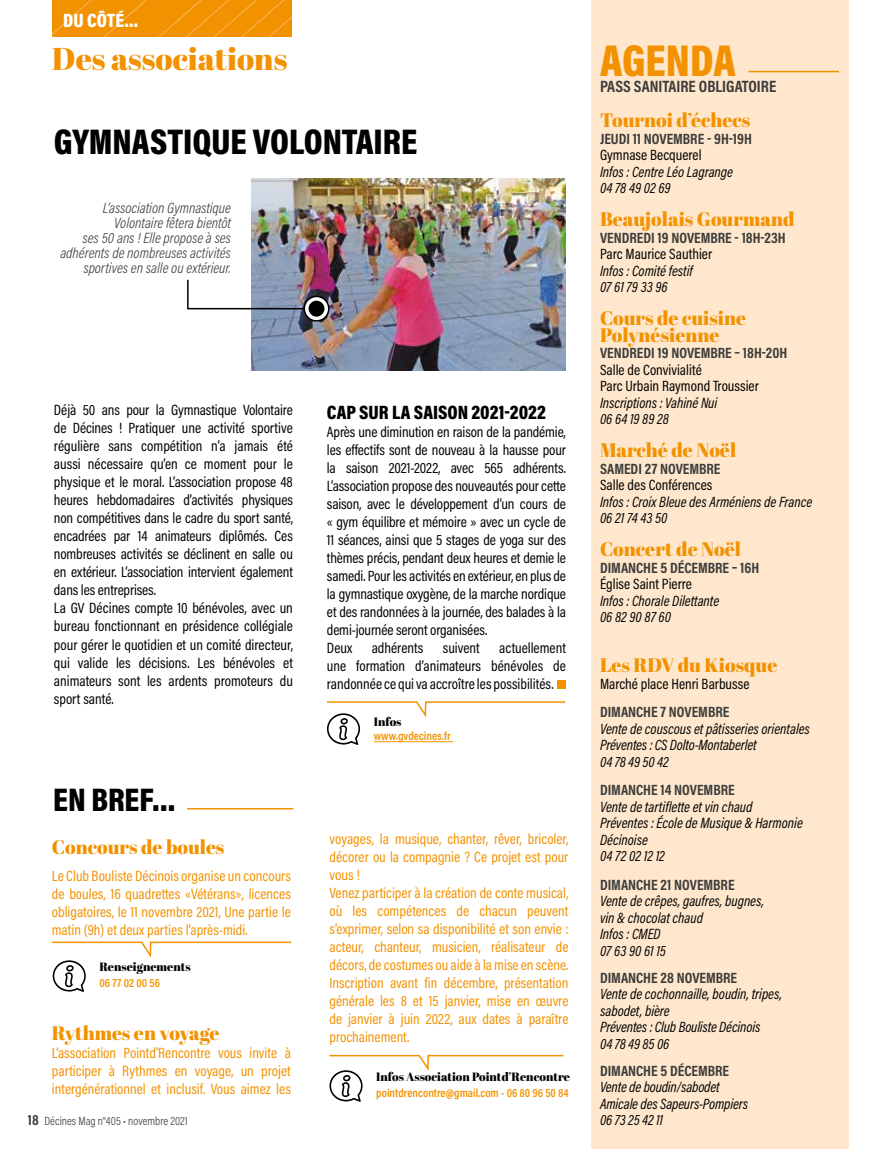
<style>
.page{position:relative;width:893px;height:1149px;background:#fff}
.page>*{position:absolute;margin:0;border:0;box-sizing:border-box;transform-origin:0 0}
.t1{font:900 45px "Acumin Pro Cond";color:#f39200}
.t2{font:900 36px "Acumin Pro Cond";color:#000}
.t3{font:900 33px "Acumin Pro Cond";color:#000}
.t4{font:31.5px "Abril Fatface";color:#f39200}
.t5{font:19.5px/16.5px "Abril Fatface";color:#f39200}
.t6{font:900 19.5px "Acumin Pro Cond";color:#000}
.t7{font:900 19.5px "Acumin Pro Cond";color:#fff}
.t8{font:700 16.5px "Acumin Pro Cond";color:#3c3c3b}
.t9{font:15px/18px "Acumin Pro Cond";letter-spacing:-.005em;color:#000}
.t10{font:15px/18px "Acumin Pro Cond";color:#f39200;text-align:justify}
.t11{font:italic 15px/16.5px "Acumin Pro Cond";color:#000}
.t12{font:700 15px "Acumin Pro Cond";color:#3c3c3b}
.t13{font:italic 300 15px/15px "Acumin Pro Cond";color:#3c3c3b;text-align:right}
.t14{font:600 12px "Acumin Pro Cond";color:#f39200}
.t15{font:12px "Abril Fatface";color:#000}
.t16{font:300 12px "Acumin Pro Cond";color:#3c3c3b}
.s1{font-weight:700;font-size:15px}
</style>
<div class="page">
<svg style="left:52px;top:0;width:239px;height:36px;background:#f39303"></svg>
<div style="left:591px;top:0;width:257px;height:1148px;background:#fee7cc"></div>
<svg style="left:329px;top:1054px;width:235px;height:47px"></svg>
<hr style="left:748px;top:71px;width:91px;height:1px;background:#f39200">
<hr style="left:187px;top:807px;width:106px;height:2px;background:#f39200">
<img style="left:251px;top:179px;width:315px;height:191px">
<svg style="left:187px;top:278px;width:134px;height:32px"></svg>
<svg style="left:304px;top:296px;width:25px;height:25px"></svg>
<div style="left:304px;top:295px;width:25px;height:26px;border:2px solid #000;border-radius:50%"></div>
<div style="left:309px;top:300px;width:15px;height:16px;background:#000;border-radius:50%"></div>
<div style="left:557px;top:680px;width:9px;height:8px;background:#f39200"></div>
<svg style="left:327px;top:701px;width:239px;height:43px"></svg>
<svg style="left:51px;top:941px;width:241px;height:50px"></svg>
<h3 class="t7" style="left:63px;top:8px;width:77px">DU CÔTÉ…</h3>
<h3 class="t4" style="left:52px;top:36px;width:237px">Des associations</h3>
<h2 class="t2" style="left:54px;top:118px;width:365px">GYMNASTIQUE VOLONTAIRE</h2>
<p class="t13" style="left:60px;top:200px;width:172px">L’association Gymnastique<br>Volontaire fêtera bientôt<br>ses 50 ans ! Elle propose à ses adhérents de nombreuses activités sportives en salle ou extérieur.</p>
<p class="t9" style="left:54px;top:400px;width:240px">Déjà 50 ans pour la Gymnastique Volontaire de Décines ! Pratiquer une activité sportive régulière sans compétition n’a jamais été aussi nécessaire qu’en ce moment pour le physique et le moral. L’association propose 48 heures hebdomadaires d’activités physiques non compétitives dans le cadre du sport santé, encadrées par 14 animateurs diplômés. Ces nombreuses activités se déclinent en salle ou en extérieur. L’association intervient également dans les entreprises.<br>La GV Décines compte 10 bénévoles, avec un bureau fonctionnant en présidence collégiale pour gérer le quotidien et un comité directeur, qui valide les décisions. Les bénévoles et animateurs sont les ardents promoteurs du sport santé.</p>
<h3 class="t6" style="left:327px;top:399px;width:221px">CAP SUR LA SAISON 2021-2022</h3>
<p class="t9" style="left:327px;top:422px;width:240px">Après une diminution en raison de la pandémie, les effectifs sont de nouveau à la hausse pour la saison 2021-2022, avec 565 adhérents.<br>L’association propose des nouveautés pour cette saison, avec le développement d’un cours de « gym équilibre et mémoire » avec un cycle de 11 séances, ainsi que 5 stages de yoga sur des thèmes précis, pendant deux heures et demie le samedi. Pour les activités en extérieur, en plus de la gymnastique oxygène, de la marche nordique et des randonnées à la journée, des balades à la demi-journée seront organisées.<br>Deux</p>
<p class="t9" style="left:372px;top:638px;width:53px">adhérents</p>
<p class="t9" style="left:443px;top:638px;width:38px">suivent</p>
<p class="t9" style="left:327px;top:638px;width:240px;text-align:justify;text-indent:172px">actuellement une formation d’animateurs bénévoles de randonnée ce qui va accroître les possibilités.</p>
<p class="t15" style="left:374px;top:713px;width:29px">Infos</p>
<p class="t14" style="left:374px;top:728px;width:78px">www.gvdecines.fr</p>
<h3 class="t3" style="left:53px;top:777px;width:124px">EN BREF…</h3>
<h3 class="t5" style="left:52px;top:837px;width:174px">Concours de boules</h3>
<p class="t10" style="left:52px;top:866px;width:240px">Le Club Bouliste Décinois organise un concours de boules, 16 quadrettes «Vétérans», licences obligatoires, le 11 novembre 2021, Une partie le matin (9h) et deux parties l’après-midi.</p>
<p class="t15" style="left:99px;top:957px;width:93px">Renseignements</p>
<p class="t14" style="left:99px;top:974px;width:62px">06 77 02 00 56</p>
<h3 class="t5" style="left:52px;top:1023px;width:169px">Rythmes en voyage</h3>
<p class="t10" style="left:52px;top:1043px;width:240px">L’association Pointd’Rencontre vous invite à participer à Rythmes en voyage, un projet intergénérationnel et inclusif. Vous aimez les</p>
<p class="t16" style="left:28px;top:1112px;width:161px"><span class="s1">18</span> Décines Mag n°405 • novembre 2021</p>
<p class="t10" style="left:329px;top:829px;width:240px;text-align:left">voyages, la musique, chanter, rêver, bricoler, décorer ou la compagnie ? Ce projet est pour vous !<br>Venez participer à la création de conte musical, où les compétences de chacun peuvent s’exprimer, selon sa disponibilité et son envie : acteur, chanteur, musicien, réalisateur de décors, de costumes ou aide à la mise en scène.<br>Inscription avant fin décembre, présentation générale les 8 et 15 janvier, mise en œuvre de janvier à juin 2022, aux dates à paraître prochainement.</p>
<p class="t15" style="left:376px;top:1067px;width:195px">Infos Association Pointd’Rencontre</p>
<p class="t14" style="left:376px;top:1084px;width:194px">pointdrencontre@gmail.com - 06 80 96 50 84</p>
<h1 class="t1" style="left:600px;top:31px;width:137px">AGENDA</h1>
<p class="t8" style="left:600px;top:76px;width:178px">PASS SANITAIRE OBLIGATOIRE</p>
<h3 class="t5" style="left:600px;top:111px;width:152px">Tournoi d’échecs</h3>
<p class="t12" style="left:600px;top:128px;width:153px">JEUDI 11 NOVEMBRE - 9H-19H</p>
<p class="t9" style="left:600px;top:145px;width:103px">Gymnase Becquerel</p>
<p class="t11" style="left:600px;top:163px;width:135px">Infos : Centre Léo Lagrange<br>04 78 49 02 69</p>
<h3 class="t5" style="left:600px;top:210px;width:196px">Beaujolais Gourmand</h3>
<p class="t12" style="left:600px;top:227px;width:187px">VENDREDI 19 NOVEMBRE - 18H-23H</p>
<p class="t9" style="left:600px;top:244px;width:114px">Parc Maurice Sauthier</p>
<p class="t11" style="left:600px;top:262px;width:94px">Infos : Comité festif<br>07 61 79 33 96</p>
<h3 class="t5" style="left:600px;top:309px;width:148px">Cours de cuisine<br>Polynésienne</h3>
<p class="t12" style="left:600px;top:343px;width:189px">VENDREDI 19 NOVEMBRE – 18H-20H</p>
<p class="t9" style="left:600px;top:361px;width:160px;line-height:16.5px">Salle de Convivialité<br>Parc Urbain Raymond Troussier</p>
<p class="t11" style="left:600px;top:394px;width:119px">Inscriptions : Vahiné Nui<br>06 64 19 89 28</p>
<h3 class="t5" style="left:600px;top:441px;width:138px">Marché de Noël</h3>
<p class="t12" style="left:600px;top:458px;width:122px">SAMEDI 27 NOVEMBRE</p>
<p class="t9" style="left:600px;top:475px;width:114px">Salle des Conférences</p>
<p class="t11" style="left:600px;top:493px;width:214px">Infos : Croix Bleue des Arméniens de France<br>06 21 74 43 50</p>
<h3 class="t5" style="left:600px;top:540px;width:142px">Concert de Noël</h3>
<p class="t12" style="left:600px;top:557px;width:161px">DIMANCHE 5 DÉCEMBRE – 16H</p>
<p class="t9" style="left:600px;top:574px;width:93px">Église Saint Pierre</p>
<p class="t11" style="left:600px;top:592px;width:121px">Infos : Chorale Dilettante<br>06 82 90 87 60</p>
<h3 class="t5" style="left:600px;top:656px;width:179px">Les RDV du Kiosque</h3>
<p class="t9" style="left:600px;top:673px;width:151px">Marché place Henri Barbusse</p>
<p class="t12" style="left:600px;top:701px;width:131px">DIMANCHE 7 NOVEMBRE</p>
<p class="t11" style="left:600px;top:719px;width:211px">Vente de couscous et pâtisseries orientales<br>Préventes : CS Dolto-Montaberlet<br>04 78 49 50 42</p>
<p class="t12" style="left:600px;top:779px;width:136px">DIMANCHE 14 NOVEMBRE</p>
<p class="t11" style="left:600px;top:797px;width:204px">Vente de tartiflette et vin chaud<br>Préventes : École de Musique &amp; Harmonie<br>Décinoise<br>04 72 02 12 12</p>
<p class="t12" style="left:600px;top:874px;width:136px">DIMANCHE 21 NOVEMBRE</p>
<p class="t11" style="left:600px;top:892px;width:165px">Vente de crêpes, gaufres, bugnes, vin &amp; chocolat chaud<br>Infos : CMED<br>07 63 90 61 15</p>
<p class="t12" style="left:600px;top:967px;width:139px">DIMANCHE 28 NOVEMBRE</p>
<p class="t11" style="left:600px;top:985px;width:183px">Vente de cochonnaille, boudin, tripes, sabodet, bière<br>Préventes : Club Bouliste Décinois<br>04 78 49 85 06</p>
<p class="t12" style="left:600px;top:1060px;width:131px">DIMANCHE 5 DÉCEMBRE</p>
<p class="t11" style="left:600px;top:1078px;width:150px">Vente de boudin/sabodet<br>Amicale des Sapeurs-Pompiers<br>06 73 25 42 11</p>
</div>
